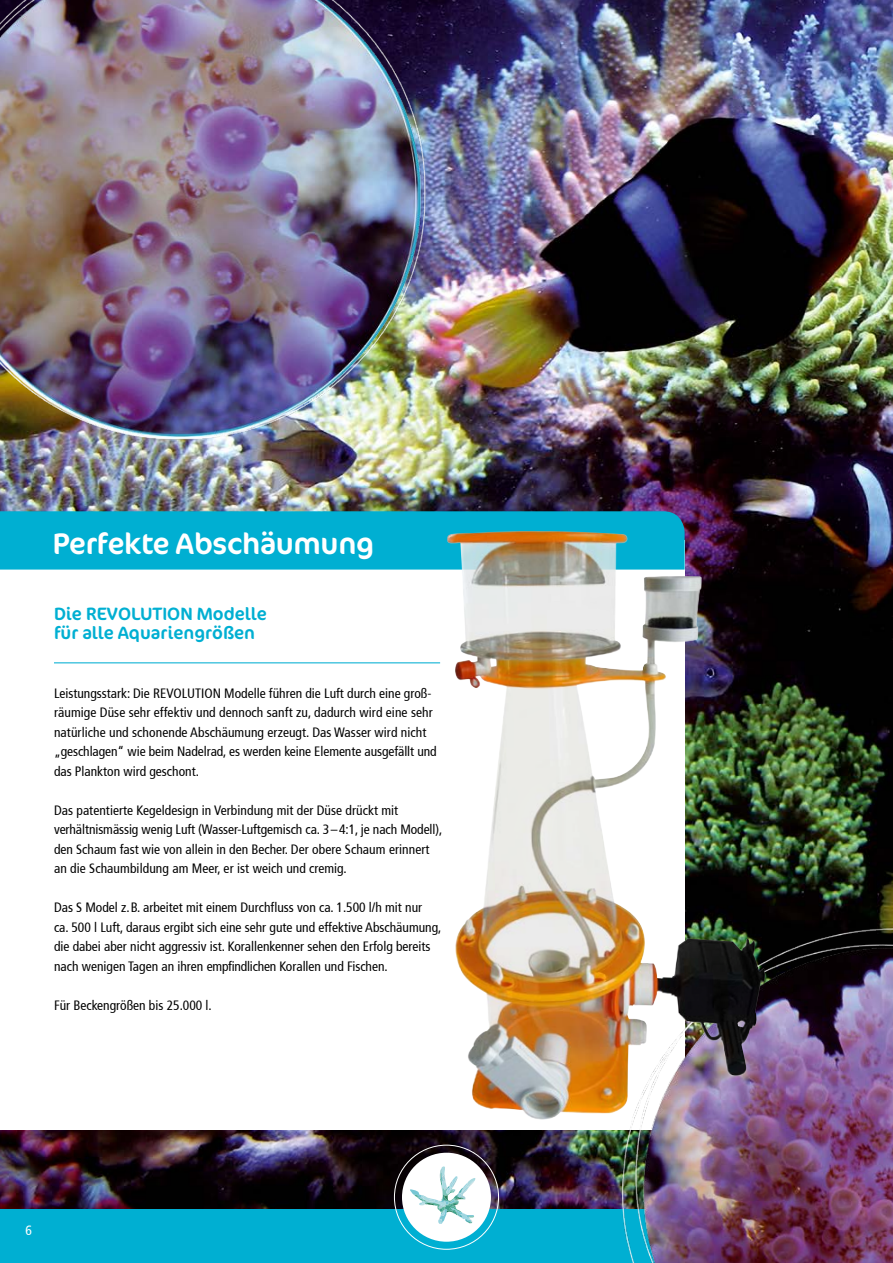
<style>
.page{position:relative;width:893px;height:1263px;background:#fff}
.page>*{position:absolute;margin:0;border:0;box-sizing:border-box;transform-origin:0 0}
.t1{font:30px "Cocon OT";letter-spacing:-.01em;color:#fff}
.t2{font:18px/19.5px "Cocon OT";color:#00afd2}
.t3{font:condensed 13.5px/19.5px "Frutiger 57";color:#000}
.t4{font:condensed 13.5px "Frutiger 57";color:#fff}
</style>
<div class="page">
<img style="left:0;top:0;width:893px;height:1209px">
<img style="left:0;top:0;width:485px;height:471px">
<div style="left:0;top:540px;width:685px;height:590px;background:#fff"></div>
<div style="left:0;top:511px;width:685px;height:59px;background:#00afd2"></div>
<hr style="left:54px;top:662px;width:386px;height:1px;background:#00afd2">
<div style="left:0;top:1209px;width:893px;height:54px;background:#00afd2"></div>
<div style="left:402px;top:1153px;width:89px;height:89px;background:#fff;border-radius:50%"></div>
<svg style="left:410px;top:1166px;width:69px;height:58px"></svg>
<img style="left:577px;top:900px;width:316px;height:363px">
<img style="left:447px;top:533px;width:320px;height:587px">
<h1 class="t1" style="left:53px;top:522px;width:323px">Perfekte Abschäumung</h1>
<h2 class="t2" style="left:54px;top:603px;width:214px">Die REVOLUTION Modelle für alle Aquariengrößen</h2>
<p class="t3" style="left:54px;top:683px;width:384px">Leistungsstark: Die REVOLUTION Modelle führen die Luft durch eine groß&shy;räumige Düse sehr effektiv und dennoch sanft zu, dadurch wird eine sehr natürliche und schonende Abschäumung erzeugt. Das Wasser wird nicht „geschlagen“ wie beim Nadelrad, es werden keine Elemente ausgefällt und das Plankton wird geschont.</p>
<p class="t3" style="left:54px;top:800px;width:390px">Das patentierte Kegeldesign in Verbindung mit der Düse drückt mit verhältnismässig wenig Luft (Wasser-Luftgemisch ca. 3–4:1, je nach Modell), den Schaum fast wie von allein in den Becher. Der obere Schaum erinnert an die Schaumbildung am Meer, er ist weich und cremig.</p>
<p class="t3" style="left:54px;top:898px;width:389px">Das S Model z.B. arbeitet mit einem Durchfluss von ca. 1.500 l/h mit nur<br>ca. 500 l Luft, daraus ergibt sich eine sehr gute und effektive Abschäumung, die dabei aber nicht aggressiv ist. Korallenkenner sehen den Erfolg bereits nach wenigen Tagen an ihren empfindlichen Korallen und Fischen.</p>
<p class="t3" style="left:54px;top:995px;width:159px">Für Beckengrößen bis 25.000 l.</p>
<p class="t4" style="left:26px;top:1222px;width:8px">6</p>
</div>
